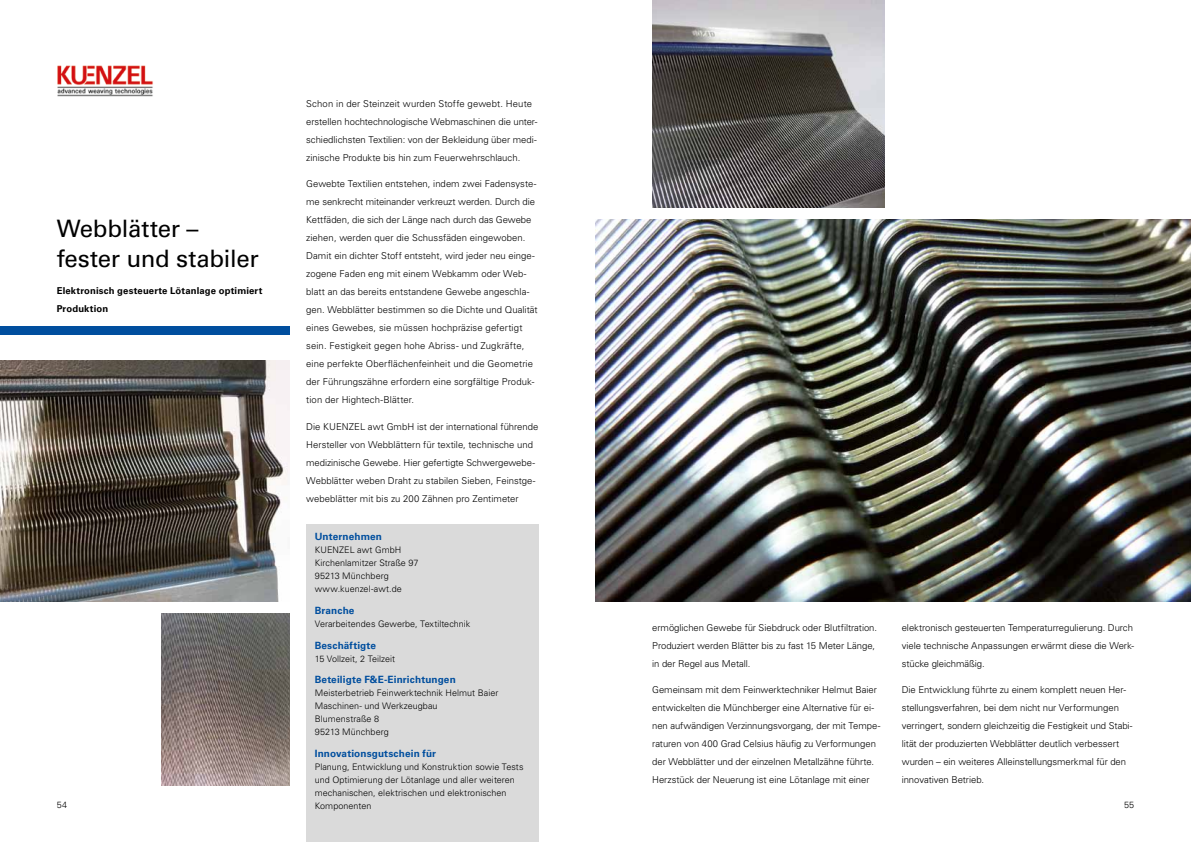
<style>
.page{position:relative;width:1191px;height:842px;background:#fff}
.page>*{position:absolute;margin:0;border:0;box-sizing:border-box;transform-origin:0 0}
.t1{font:24px/30px "Univers";letter-spacing:-.01em;color:#000}
.t2{font:700 10px "Univers";letter-spacing:.01em;color:#004e9e}
.t3{font:300 9.5px/18px "Univers";letter-spacing:-.005em;color:#000}
.t4{font:700 9.5px/18px "Univers";letter-spacing:.015em;color:#000}
.t5{font:300 9px/13px "Univers";letter-spacing:.005em;color:#000}
</style>
<div class="page">
<div style="left:306px;top:524px;width:233px;height:318px;background:#dadada"></div>
<div style="left:0;top:326px;width:289px;height:8px;background:#004e9e"></div>
<img style="left:57px;top:65px;width:96px;height:32px">
<img style="left:0;top:360px;width:289px;height:242px">
<img style="left:595px;top:219px;width:596px;height:383px">
<img style="left:161px;top:613px;width:128px;height:172px">
<img style="left:652px;top:0;width:232px;height:208px">
<h1 class="t1" style="left:57px;top:214px;width:204px">Webblätter – fester und stabiler</h1>
<p class="t4" style="left:57px;top:281px;width:207px">Elektronisch gesteuerte Lötanlage optimiert<br>Produktion</p>
<p class="t3" style="left:306px;top:94px;width:233px">Schon in der Steinzeit wurden Stoffe gewebt. Heute erstellen hochtechnologische Webmaschinen die unter&shy;schiedlichsten Textilien: von der Bekleidung über medi&shy;zinische Produkte bis hin zum Feuerwehrschlauch.</p>
<p class="t3" style="left:306px;top:175px;width:233px">Gewebte Textilien entstehen, indem zwei Fadensyste&shy;me senkrecht miteinander verkreuzt werden. Durch die Kettfäden, die sich der Länge nach durch das Gewebe ziehen, werden quer die Schussfäden eingewoben.<br>Damit ein dichter Stoff entsteht, wird jeder neu einge&shy;zogene Faden eng mit einem Webkamm oder Web&shy;blatt an das bereits entstandene Gewebe angeschla&shy;gen. Webblätter bestimmen so die Dichte und Qualität eines Gewebes, sie müssen hochpräzise gefertigt sein. Festigkeit gegen hohe Abriss- und Zugkräfte, eine perfekte Oberflächenfeinheit und die Geometrie der Führungszähne erfordern eine sorgfältige Produk&shy;tion der Hightech-Blätter.</p>
<p class="t3" style="left:306px;top:417px;width:234px">Die KUENZEL awt GmbH ist der international führende Hersteller von Webblättern für textile, technische und medizinische Gewebe. Hier gefertigte Schwergewebe-Webblätter weben Draht zu stabilen Sieben, Feinstge&shy;webeblätter mit bis zu 200 Zähnen pro Zentimeter</p>
<p class="t2" style="left:315px;top:531px;width:69px">Unternehmen</p>
<p class="t5" style="left:315px;top:544px;width:105px">KUENZEL awt GmbH<br>Kirchenlamitzer Straße 97<br>95213 Münchberg www.kuenzel-awt.de</p>
<p class="t2" style="left:315px;top:605px;width:41px">Branche</p>
<p class="t5" style="left:315px;top:617px;width:157px">Verarbeitendes Gewerbe, Textiltechnik</p>
<p class="t2" style="left:315px;top:639px;width:63px">Beschäftigte</p>
<p class="t5" style="left:315px;top:652px;width:82px">15 Vollzeit, 2 Teilzeit</p>
<p class="t2" style="left:315px;top:674px;width:142px">Beteiligte F&amp;E-Einrichtungen</p>
<p class="t5" style="left:315px;top:686px;width:185px">Meisterbetrieb Feinwerktechnik Helmut Baier<br>Maschinen- und Werkzeugbau<br>Blumenstraße 8<br>95213 Münchberg</p>
<p class="t2" style="left:315px;top:747px;width:123px">Innovationsgutschein für</p>
<p class="t5" style="left:315px;top:760px;width:210px">Planung, Entwicklung und Konstruktion sowie Tests und Optimierung der Lötanlage und aller weiteren mechanischen, elektrischen und elektronischen Komponenten</p>
<p class="t3" style="left:652px;top:618px;width:226px">ermöglichen Gewebe für Siebdruck oder Blutfiltration.<br>Produziert werden Blätter bis zu fast 15 Meter Länge, in der Regel aus Metall.</p>
<p class="t3" style="left:652px;top:681px;width:230px">Gemeinsam mit dem Feinwerktechniker Helmut Baier entwickelten die Münchberger eine Alternative für ei&shy;nen aufwändigen Verzinnungsvorgang, der mit Tempe&shy;raturen von 400 Grad Celsius häufig zu Verformungen der Webblätter und der einzelnen Metallzähne führte.<br>Herzstück der Neuerung ist eine Lötanlage mit einer</p>
<p class="t3" style="left:901px;top:618px;width:234px">elektronisch gesteuerten Temperaturregulierung. Durch viele technische Anpassungen erwärmt diese die Werk&shy;stücke gleichmäßig.</p>
<p class="t3" style="left:901px;top:681px;width:232px">Die Entwicklung führte zu einem komplett neuen Her&shy;stellungsverfahren, bei dem nicht nur Verformungen verringert, sondern gleichzeitig die Festigkeit und Stabi&shy;lität der produzierten Webblätter deutlich verbessert wurden – ein weiteres Alleinstellungsmerkmal für den innovativen Betrieb.</p>
<p class="t5" style="left:57px;top:798px;width:12px">54</p>
<p class="t5" style="left:1124px;top:798px;width:12px">55</p>
</div>
